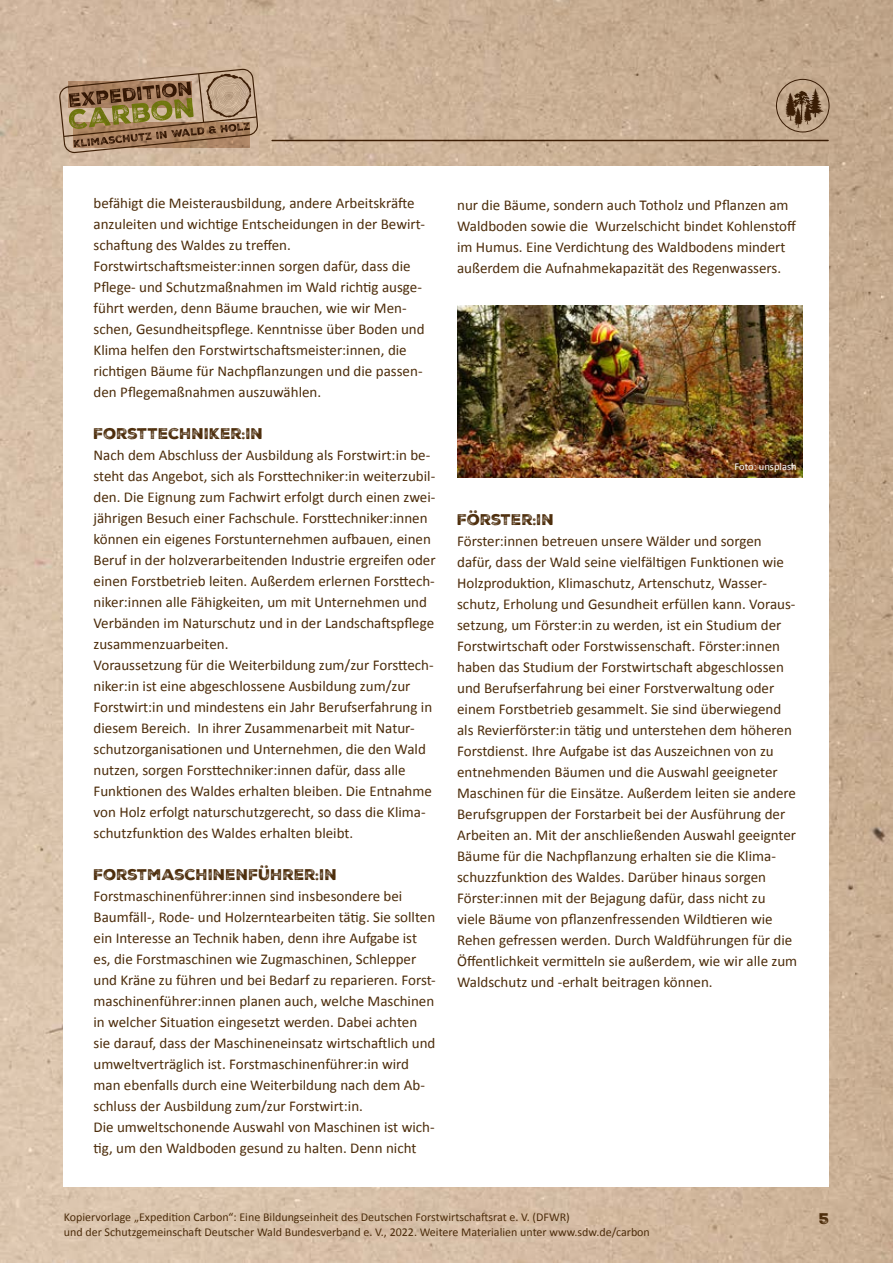
<style>
.page{position:relative;width:893px;height:1263px;background:#fff}
.page>*{position:absolute;margin:0;border:0;box-sizing:border-box;transform-origin:0 0}
.t1{font:15px/21px "Calibri";color:#4c2c0a}
.t2{font:15px "Nexa Rust Sans Black 03";color:#4c2c0a}
.t3{font:12px/15px "Calibri";color:#4c2c0a}
.t4{font:10.5px "Calibri";color:#fff}
</style>
<div class="page">
<img style="left:0;top:0;width:893px;height:1263px">
<div style="left:64px;top:166px;width:765px;height:1020px;background:#fff"></div>
<hr style="left:272px;top:140px;width:556px;height:1px;background:#4c2c0a">
<svg style="left:59px;top:69px;width:199px;height:84px;background:#a48767"></svg>
<div style="left:776px;top:79px;width:54px;height:53px;border:1px solid #4c2c0a;border-radius:50%"></div>
<svg style="left:786px;top:88px;width:38px;height:40px;background:#896d54"></svg>
<img style="left:457px;top:305px;width:346px;height:173px">
<p class="t1" style="left:94px;top:193px;width:333px">befähigt die Meisterausbildung, andere Arbeitskräfte anzuleiten und wichtige Entscheidungen in der Bewirt&shy;schaftung des Waldes zu treffen.<br>Forstwirtschaftsmeister:innen sorgen dafür, dass die Pflege- und Schutzmaßnahmen im Wald richtig ausge&shy;führt werden, denn Bäume brauchen, wie wir Men&shy;schen, Gesundheitspflege. Kenntnisse über Boden und Klima helfen den Forstwirtschaftsmeister:innen, die richtigen Bäume für Nachpflanzungen und die passen&shy;den Pflegemaßnahmen auszuwählen.</p>
<p class="t2" style="left:94px;top:424px;width:171px">FORSTTECHNIKER:IN</p>
<p class="t1" style="left:94px;top:445px;width:344px">Nach dem Abschluss der Ausbildung als Forstwirt:in be&shy;steht das Angebot, sich als Forsttechniker:in weiterzubil&shy;den. Die Eignung zum Fachwirt erfolgt durch einen zwei&shy;jährigen Besuch einer Fachschule. Forsttechniker:innen können ein eigenes Forstunternehmen aufbauen, einen Beruf in der holzverarbeitenden Industrie ergreifen oder einen Forstbetrieb leiten. Außerdem erlernen Forsttech&shy;niker:innen alle Fähigkeiten, um mit Unternehmen und Verbänden im Naturschutz und in der Landschaftspflege zusammenzuarbeiten.<br>Voraussetzung für die Weiterbildung zum/zur Forsttech&shy;niker:in ist eine abgeschlossene Ausbildung zum/zur Forstwirt:in und mindestens ein Jahr Berufserfahrung in diesem Bereich. In ihrer Zusammenarbeit mit Natur&shy;schutzorganisationen und Unternehmen, die den Wald nutzen, sorgen Forsttechniker:innen dafür, dass alle Funktionen des Waldes erhalten bleiben. Die Entnahme von Holz erfolgt naturschutzgerecht, so dass die Klima&shy;schutzfunktion des Waldes erhalten bleibt.</p>
<p class="t2" style="left:94px;top:865px;width:245px">FORSTMASCHINENFÜHRER:IN</p>
<p class="t1" style="left:94px;top:886px;width:344px">Forstmaschinenführer:innen sind insbesondere bei Baumfäll-, Rode- und Holzerntearbeiten tätig. Sie sollten ein Interesse an Technik haben, denn ihre Aufgabe ist es, die Forstmaschinen wie Zugmaschinen, Schlepper und Kräne zu führen und bei Bedarf zu reparieren. Forst&shy;maschinenführer:innen planen auch, welche Maschinen in welcher Situation eingesetzt werden. Dabei achten sie darauf, dass der Maschineneinsatz wirtschaftlich und umweltverträglich ist. Forstmaschinenführer:in wird man ebenfalls durch eine Weiterbildung nach dem Ab&shy;schluss der Ausbildung zum/zur Forstwirt:in.<br>Die umweltschonende Auswahl von Maschinen ist wich&shy;tig, um den Waldboden gesund zu halten. Denn nicht</p>
<p class="t1" style="left:457px;top:194px;width:340px">nur die Bäume, sondern auch Totholz und Pflanzen am Waldboden sowie die Wurzelschicht bindet Kohlenstoff im Humus. Eine Verdichtung des Waldbodens mindert außerdem die Aufnahmekapazität des Regenwassers.</p>
<p class="t4" style="left:735px;top:460px;width:64px">Foto: unsplash</p>
<p class="t2" style="left:457px;top:509px;width:99px">FÖRSTER:IN</p>
<p class="t1" style="left:457px;top:530px;width:342px">Förster:innen betreuen unsere Wälder und sorgen dafür, dass der Wald seine vielfältigen Funktionen wie Holzproduktion, Klimaschutz, Artenschutz, Wasser&shy;schutz, Erholung und Gesundheit erfüllen kann. Voraus&shy;setzung, um Förster:in zu werden, ist ein Studium der Forstwirtschaft oder Forstwissenschaft. Förster:innen haben das Studium der Forstwirtschaft abgeschlossen und Berufserfahrung bei einer Forstverwaltung oder einem Forstbetrieb gesammelt. Sie sind überwiegend als Revierförster:in tätig und unterstehen dem höheren Forstdienst. Ihre Aufgabe ist das Auszeichnen von zu entnehmenden Bäumen und die Auswahl geeigneter Maschinen für die Einsätze. Außerdem leiten sie andere Berufsgruppen der Forstarbeit bei der Ausführung der Arbeiten an. Mit der anschließenden Auswahl geeignter Bäume für die Nachpflanzung erhalten sie die Klima&shy;schuzzfunktion des Waldes. Darüber hinaus sorgen Förster:innen mit der Bejagung dafür, dass nicht zu viele Bäume von pflanzenfressenden Wildtieren wie Rehen gefressen werden. Durch Waldführungen für die Öffentlichkeit vermitteln sie außerdem, wie wir alle zum Waldschutz und -erhalt beitragen können.</p>
<p class="t3" style="left:64px;top:1209px;width:588px">Kopiervorlage „Expedition Carbon“: Eine Bildungseinheit des Deutschen Forstwirtschaftsrat e. V. (DFWR)<br>und der Schutzgemeinschaft Deutscher Wald Bundesverband e. V., 2022. Weitere Materialien unter www.sdw.de/carbon</p>
<p class="t2" style="left:819px;top:1208px;width:12px">5</p>
</div>
